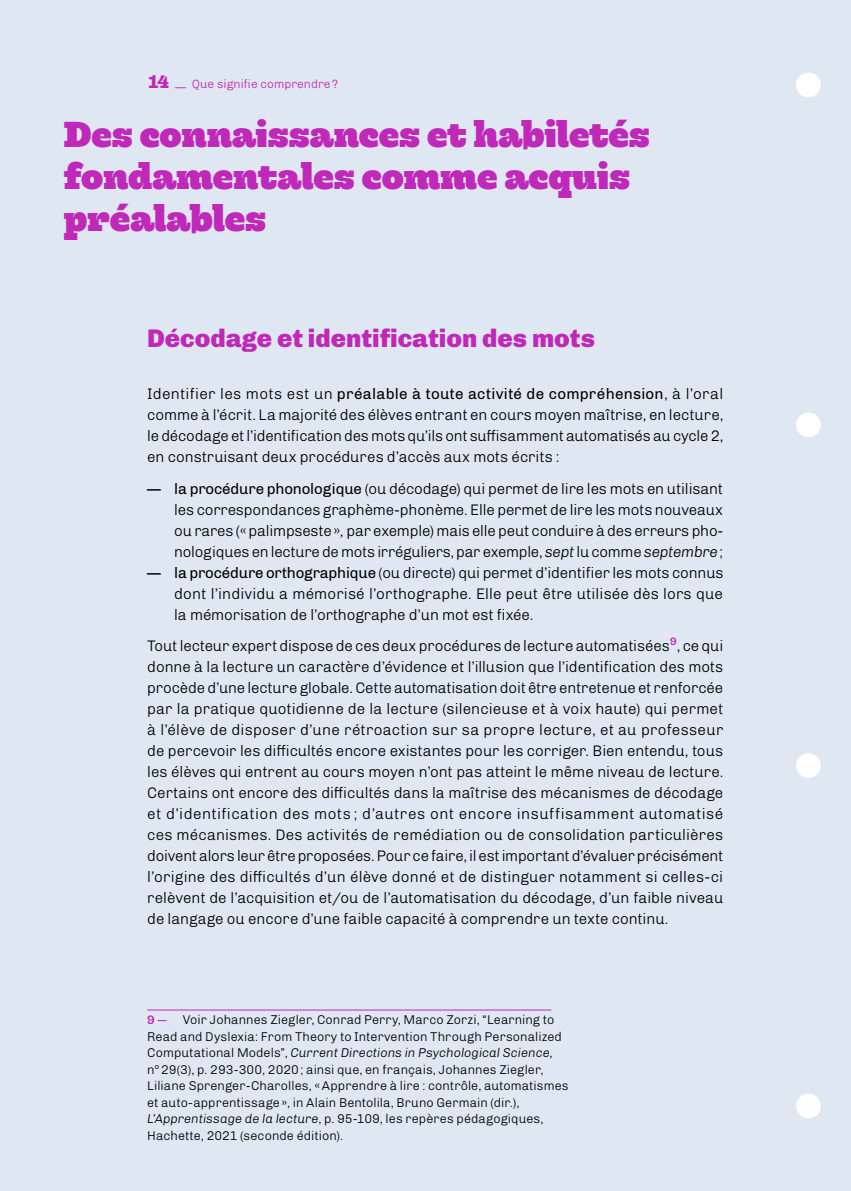
<style>
.page{position:relative;width:851px;height:1191px;background:#fff}
.page>*{position:absolute;margin:0;border:0;box-sizing:border-box;transform-origin:0 0}
.t1{font:800 36px/42px "Hernandez Niu";letter-spacing:-.005em;color:#c028b9}
.t2{font:900 25.5px "Chivo";color:#c028b9}
.t3{font:300 15.3px/21px "Chivo";letter-spacing:-.01em;color:#000;text-align:justify}
.t4{font:300 12.75px/16.5px "Chivo";letter-spacing:.005em;color:#000}
.t5{font:300 12px "Chivo";color:#c028b9}
.s1{font-family:"Hernandez Niu W00";font-weight:800;font-size:18px}
.s2{font-weight:400}
.s3{font-family:"Times New Roman";font-weight:400;font-style:italic}
.s4{font-style:italic}
.s5{font-family:"Hernandez Niu W00";font-weight:700;font-size:12px;color:#c028b9}
</style>
<div class="page">
<div style="left:0;top:0;width:850px;height:1191px;background:#dfe8f2"></div>
<hr style="left:147px;top:1009px;width:404px;height:1px;background:#c028b9">
<div style="left:796px;top:73px;width:24px;height:24px;background:#fff;border-radius:50%"></div>
<div style="left:796px;top:412px;width:24px;height:25px;background:#fff;border-radius:50%"></div>
<div style="left:796px;top:753px;width:24px;height:25px;background:#fff;border-radius:50%"></div>
<div style="left:796px;top:1093px;width:24px;height:25px;background:#fff;border-radius:50%"></div>
<p class="t5" style="left:148px;top:75px;width:191px"><span class="s1">14</span> — Que signifie comprendre ?</p>
<h1 class="t1" style="left:64px;top:115px;width:587px">Des connaissances et habiletés fondamentales comme acquis préalables</h1>
<h2 class="t2" style="left:147px;top:317px;width:449px">Décodage et identification des mots</h2>
<p class="t3" style="left:147px;top:382px;width:577px">Identifier les mots est un <span class="s2">préalable à toute activité de compréhension</span>, à l’oral comme à l’écrit. La majorité des élèves entrant en cours moyen maîtrise, en lecture, le décodage et l’identification des mots qu’ils ont suffisamment automatisés au cycle 2, en construisant deux procédures d’accès aux mots écrits :</p>
<p class="t3" style="left:174px;top:477px;width:550px;text-indent:-27px"><span class="s2">— la procédure phonologique</span> (ou décodage) qui permet de lire les mots en utilisant les correspondances graphème-phonème. Elle permet de lire les mots nouveaux ou rares (« palimpseste »<span class="s3">,</span> par exemple) mais elle peut conduire à des erreurs pho&shy;nologiques en lecture de mots irréguliers, par exemple, <span class="s4">sept</span> lu comme <span class="s4">septembre</span> ;</p>
<p class="t3" style="left:174px;top:561px;width:550px;text-indent:-27px"><span class="s2">— la procédure orthographique</span> (ou directe) qui permet d’identifier les mots connus dont l’individu a mémorisé l’orthographe. Elle peut être utilisée dès lors que la mémorisation de l’orthographe d’un mot est fixée.</p>
<p class="t3" style="left:147px;top:634px;width:577px">Tout lecteur expert dispose de ces deux procédures de lecture automatisées<sup>9</sup>, ce qui donne à la lecture un caractère d’évidence et l’illusion que l’identification des mots procède d’une lecture globale. Cette automatisation doit être entretenue et renforcée par la pratique quotidienne de la lecture (silencieuse et à voix haute) qui permet à l’élève de disposer d’une rétroaction sur sa propre lecture, et au professeur de percevoir les difficultés encore existantes pour les corriger. Bien entendu, tous les élèves qui entrent au cours moyen n’ont pas atteint le même niveau de lecture.<br>Certains ont encore des difficultés dans la maîtrise des mécanismes de décodage et d’identification des mots ; d’autres ont encore insuffisamment automatisé ces mécanismes. Des activités de remédiation ou de consolidation particulières doivent alors leur être proposées. Pour ce faire, il est important d’évaluer précisément l’origine des difficultés d’un élève donné et de distinguer notamment si celles-ci relèvent de l’acquisition et/ou de l’automatisation du décodage, d’un faible niveau de langage ou encore d’une faible capacité à comprendre un texte continu.</p>
<p class="t4" style="left:147px;top:1010px;width:423px"><span class="s5">9 —</span> Voir Johannes Ziegler, Conrad Perry, Marco Zorzi, “Learning to Read and Dyslexia: From Theory to Intervention Through Personalized Computational Models”, <span class="s4">Current Directions in Psychological Science</span>,<br>n° 29(3), p. 293-300, 2020 ; ainsi que, en français, Johannes Ziegler, Liliane Sprenger-Charolles, « Apprendre à lire : contrôle, automatismes et auto-apprentissage », in Alain Bentolila, Bruno Germain (dir.), <span class="s4">L’Apprentissage de la lecture</span>, p. 95-109, les repères pédagogiques, Hachette, 2021 (seconde édition).</p>
</div>
